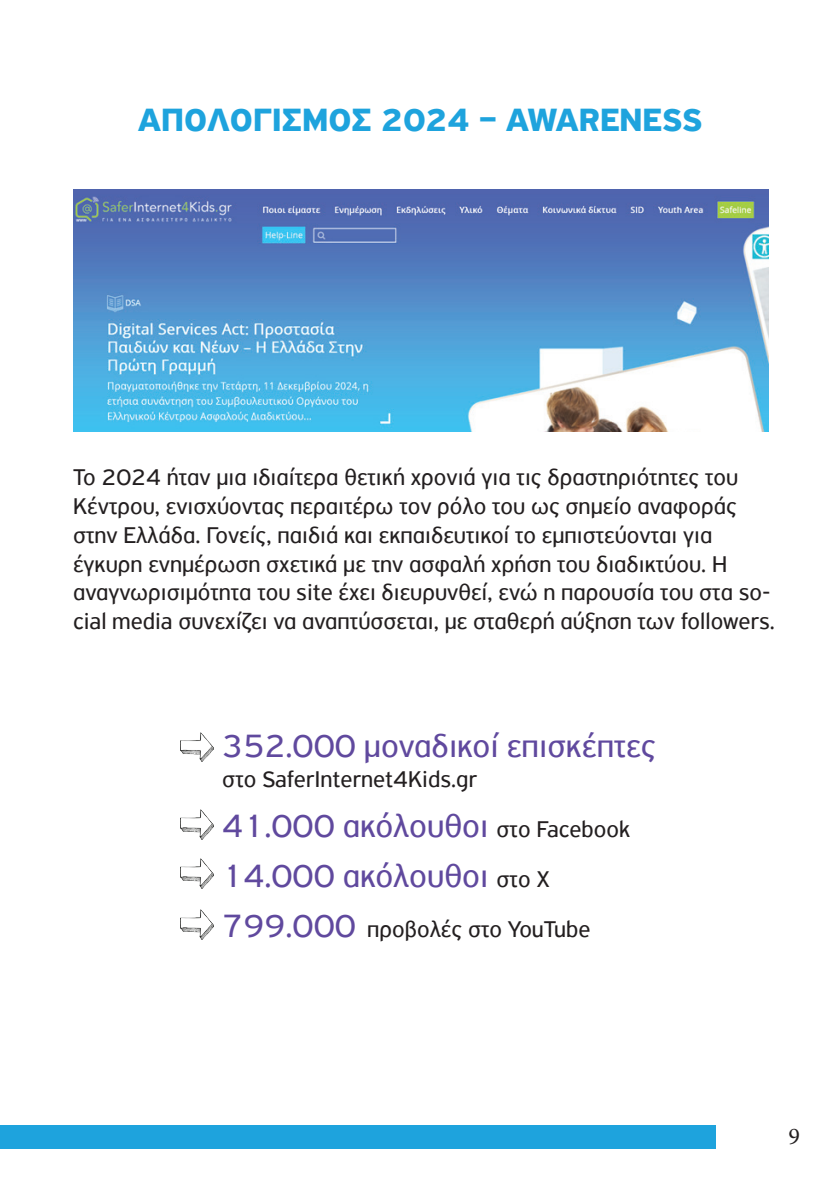
<style>
.page{position:relative;width:840px;height:1191px;background:#fff}
.page>*{position:absolute;margin:0;border:0;box-sizing:border-box;transform-origin:0 0}
.t1{font:34px/50px "PF Highway Sans Pro";color:#60499e}
.t2{font:700 34px "PF Highway Sans Pro";color:#1ea3dd}
.t3{font:24px/28.8px "PF Highway Sans Pro";color:#231f20}
.t4{font:24px "Minion Pro";color:#231f20}
.s1{font-size:24px;color:#231f20}
.s2{font-size:34px;color:#60499e}
</style>
<div class="page">
<div style="left:0;top:1125px;width:714px;height:23px;background:#1ea3dd"></div>
<img style="left:180px;top:809px;width:33px;height:30px">
<img style="left:180px;top:732px;width:33px;height:29px">
<img style="left:180px;top:858px;width:33px;height:30px">
<img style="left:73px;top:190px;width:695px;height:241px">
<img style="left:180px;top:909px;width:33px;height:30px">
<h1 class="t2" style="left:138px;top:100px;width:565px">ΑΠΟΛΟΓΙΣΜΟΣ 2024 – AWARENESS</h1>
<p class="t3" style="left:73px;top:463px;width:703px">Το 2024 ήταν μια ιδιαίτερα θετική χρονιά για τις δραστηριότητες του Κέντρου, ενισχύοντας περαιτέρω τον ρόλο του ως σημείο αναφοράς στην Ελλάδα. Γονείς, παιδιά και εκπαιδευτικοί το εμπιστεύονται για έγκυρη ενημέρωση σχετικά με την ασφαλή χρήση του διαδικτύου. Η αναγνωρισιμότητα του site έχει διευρυνθεί, ενώ η παρουσία του στα so&shy;cial media συνεχίζει να αναπτύσσεται, με σταθερή αύξηση των followers.</p>
<h1 class="t1" style="left:222px;top:720px;width:435px">352.000 μοναδικοί επισκέπτες</h1>
<p class="t3" style="left:222px;top:764px;width:256px">στο SaferInternet4Kids.gr</p>
<h1 class="t1" style="left:222px;top:800px;width:409px">41.000 ακόλουθοι <span class="s1">στο Facebook<br></span>14.000 ακόλουθοι <span class="s1">στο X</span></h1>
<p class="t3" style="left:222px;top:914px;width:369px"><span class="s2">799.000</span> προβολές στο YouTube</p>
<p class="t4" style="left:788px;top:1119px;width:13px">9</p>
</div>
